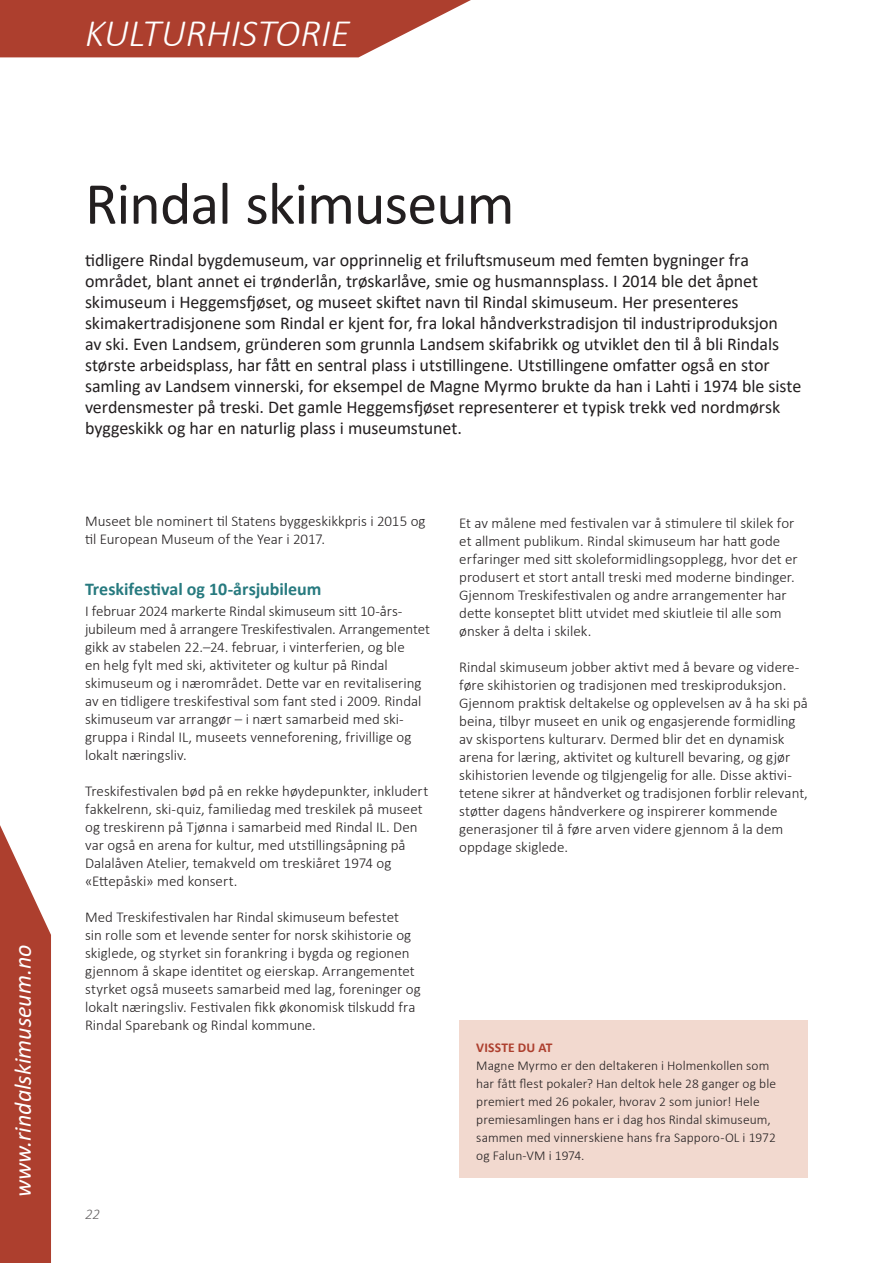
<style>
.page{position:relative;width:893px;height:1263px;background:#fff}
.page>*{position:absolute;margin:0;border:0;box-sizing:border-box;transform-origin:0 0}
.tittel{font:60px "Calibri";letter-spacing:-.015em;color:#231f20}
.t1{font:italic 300 39px "Calibri";color:#fff}
.t2{font:italic 24px "Calibri";color:#fff}
.ingress{font:18px/21px "Calibri";letter-spacing:-.005em;color:#231f20}
.brødtekst{font:700 18px "Calibri";color:#277a7f}
.brødtekst-2{font:300 15px/18px "Calibri";color:#231f20}
.t3{font:italic 300 15px "Calibri";color:#231f20}
.t4{font:300 13.5px/18px "Calibri";letter-spacing:.005em;color:#231f20}
.t5{font:700 13.5px "Calibri";letter-spacing:.015em;color:#ad3f2e}
</style>
<div class="page">
<svg style="left:0;top:825px;width:51px;height:438px;background:#b75748"></svg>
<svg style="left:0;top:0;width:471px;height:57px;background:#b65546"></svg>
<div style="left:459px;top:1020px;width:349px;height:158px;background:#f2d9cf"></div>
<p class="t1" style="left:85px;top:9px;width:266px">KULTURHISTORIE</p>
<p class="t2" style="left:6px;top:1197px;width:254px;rotate:-90deg">www.rindalskimuseum.no</p>
<p class="tittel" style="left:85px;top:162px;width:431px">Rindal skimuseum</p>
<p class="ingress" style="left:85px;top:249px;width:718px">tidligere Rindal bygdemuseum, var opprinnelig et friluftsmuseum med femten bygninger fra området, blant annet ei trønderlån, trøskarlåve, smie og husmannsplass. I 2014 ble det åpnet skimuseum i Heggemsfjøset, og museet skiftet navn til Rindal skimuseum. Her presenteres skimakertradisjonene som Rindal er kjent for, fra lokal håndverkstradisjon til industriproduksjon<br>av ski. Even Landsem, gründeren som grunnla Landsem skifabrikk og utviklet den til å bli Rindals største arbeidsplass, har fått en sentral plass i utstillingene. Utstillingene omfatter også en stor samling av Landsem vinnerski, for eksempel de Magne Myrmo brukte da han i Lahti i 1974 ble siste verdensmester på treski. Det gamle Heggemsfjøset representerer et typisk trekk ved nordmørsk byggeskikk og har en naturlig plass i museumstunet.</p>
<p class="brødtekst-2" style="left:85px;top:512px;width:342px">Museet ble nominert til Statens byggeskikkpris i 2015 og til European Museum of the Year i 2017.</p>
<p class="brødtekst" style="left:85px;top:576px;width:238px">Treskifestival og 10-årsjubileum</p>
<p class="brødtekst-2" style="left:85px;top:602px;width:346px">I februar 2024 markerte Rindal skimuseum sitt 10-års&shy;jubileum med å arrangere Treskifestivalen. Arrangementet gikk av stabelen 22.–24. februar, i vinterferien, og ble<br>en helg fylt med ski, aktiviteter og kultur på Rindal skimuseum og i nærområdet. Dette var en revitalisering av en tidligere treskifestival som fant sted i 2009. Rindal skimuseum var arrangør – i nært samarbeid med ski&shy;gruppa i Rindal IL, museets venneforening, frivillige og lokalt næringsliv.</p>
<p class="brødtekst-2" style="left:85px;top:782px;width:345px">Treskifestivalen bød på en rekke høydepunkter, inkludert fakkelrenn, ski-quiz, familiedag med treskilek på museet og treskirenn på Tjønna i samarbeid med Rindal IL. Den var også en arena for kultur, med utstillingsåpning på Dalalåven Atelier, temakveld om treskiåret 1974 og «Ettepåski» med konsert.</p>
<p class="brødtekst-2" style="left:85px;top:908px;width:337px">Med Treskifestivalen har Rindal skimuseum befestet<br>sin rolle som et levende senter for norsk skihistorie og skiglede, og styrket sin forankring i bygda og regionen gjennom å skape identitet og eierskap. Arrangementet styrket også museets samarbeid med lag, foreninger og lokalt næringsliv. Festivalen fikk økonomisk tilskudd fra Rindal Sparebank og Rindal kommune.</p>
<p class="t3" style="left:85px;top:1205px;width:17px">22</p>
<p class="brødtekst-2" style="left:459px;top:514px;width:340px">Et av målene med festivalen var å stimulere til skilek for et allment publikum. Rindal skimuseum har hatt gode erfaringer med sitt skoleformidlingsopplegg, hvor det er produsert et stort antall treski med moderne bindinger.<br>Gjennom Treskifestivalen og andre arrangementer har dette konseptet blitt utvidet med skiutleie til alle som ønsker å delta i skilek.</p>
<p class="brødtekst-2" style="left:459px;top:658px;width:350px">Rindal skimuseum jobber aktivt med å bevare og videre&shy;føre skihistorien og tradisjonen med treskiproduksjon.<br>Gjennom praktisk deltakelse og opplevelsen av å ha ski på beina, tilbyr museet en unik og engasjerende formidling av skisportens kulturarv. Dermed blir det en dynamisk arena for læring, aktivitet og kulturell bevaring, og gjør skihistorien levende og tilgjengelig for alle. Disse aktivi-</p>
<p class="brødtekst-2" style="left:459px;top:784px;width:350px">tetene sikrer at håndverket og tradisjonen forblir relevant,</p>
<p class="brødtekst-2" style="left:459px;top:802px;width:326px">støtter dagens håndverkere og inspirerer kommende generasjoner til å føre arven videre gjennom å la dem oppdage skiglede.</p>
<p class="t5" style="left:476px;top:1038px;width:78px">VISSTE DU AT</p>
<p class="t4" style="left:476px;top:1056px;width:301px">Magne Myrmo er den deltakeren i Holmenkollen som har fått flest pokaler? Han deltok hele 28 ganger og ble premiert med 26 pokaler, hvorav 2 som junior! Hele premiesamlingen hans er i dag hos Rindal skimuseum, sammen med vinnerskiene hans fra Sapporo-OL i 1972 og Falun-VM i 1974.</p>
</div>
